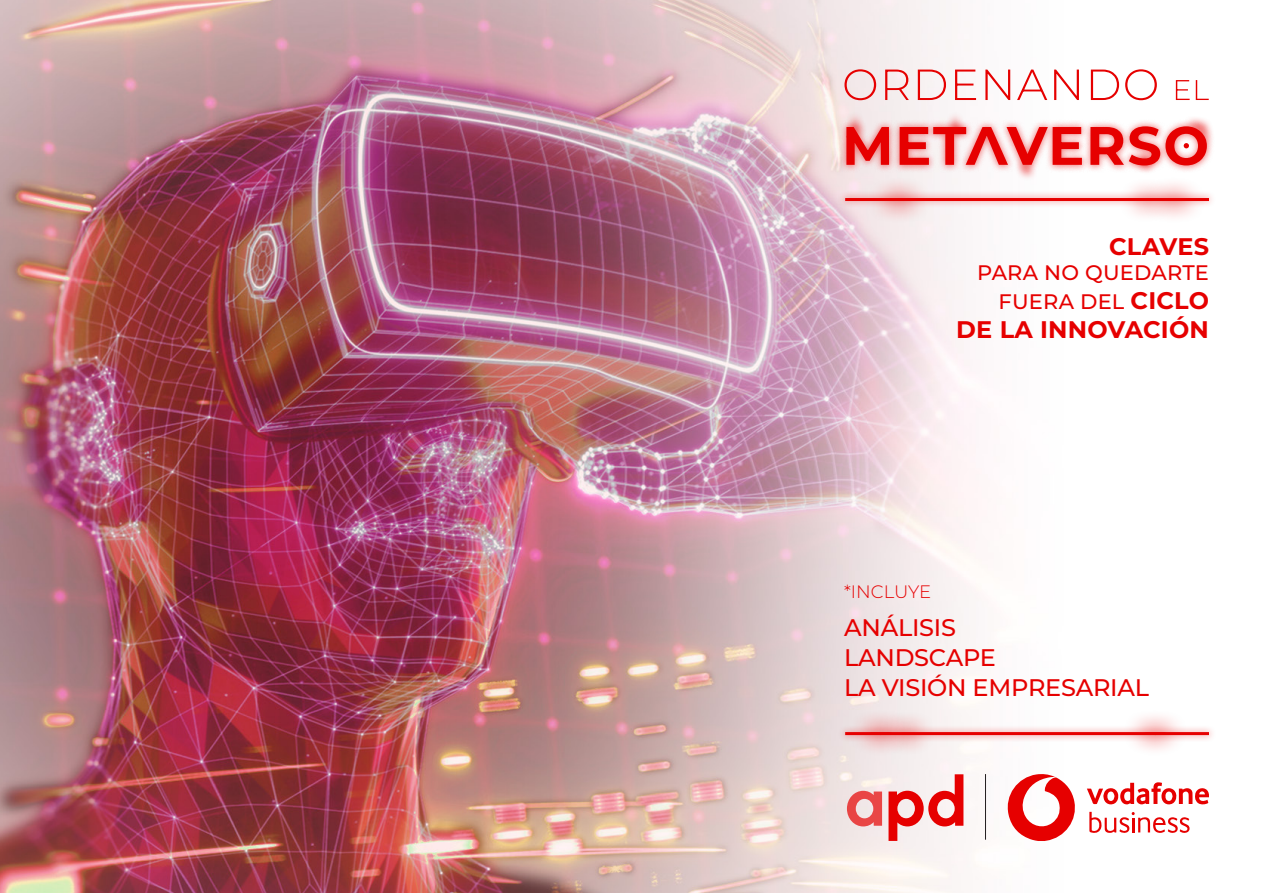
<style>
.page{position:relative;width:1263px;height:893px;background:#fff}
.page>*{position:absolute;margin:0;border:0;box-sizing:border-box;transform-origin:0 0}
.t1{font:500 24px "Montserrat";letter-spacing:-.01em;color:#e60000}
.t2{font:700 24px "Montserrat";letter-spacing:.01em;color:#e60000}
.t3{font:500 21px "Montserrat";letter-spacing:.01em;color:#e60000}
.t4{font:300 18px "Montserrat";letter-spacing:-.005em;color:#e60000}
.s1{font-weight:700;font-size:24px}
</style>
<div class="page">
<img style="left:0;top:0;width:1144px;height:893px">
<svg style="left:1004px;top:773px;width:74px;height:68px"></svg>
<svg style="left:1087px;top:782px;width:122px;height:23px"></svg>
<svg style="left:1089px;top:812px;width:101px;height:21px"></svg>
<svg style="left:888px;top:774px;width:75px;height:67px"></svg>
<svg style="left:847px;top:791px;width:35px;height:35px"></svg>
<hr style="left:985px;top:774px;width:1px;height:66px;background:#231f20">
<div style="left:945px;top:111px;width:23px;height:31px;background:#f9f5f6"></div>
<div style="left:1014px;top:151px;width:24px;height:31px;background:#e60000;opacity:.75"></div>
<div style="left:845px;top:111px;width:23px;height:31px;background:#f2e6e7"></div>
<div style="left:865px;top:176px;width:67px;height:48px;background:#e60000;opacity:.75"></div>
<div style="left:1117px;top:176px;width:58px;height:47px;background:#fefefe"></div>
<div style="left:1140px;top:176px;width:67px;height:48px;background:#e60000;opacity:.75"></div>
<div style="left:838px;top:190px;width:378px;height:19px;background:#e60000;opacity:.39"></div>
<hr style="left:845px;top:198px;width:364px;height:3px;background:#e60000">
<div style="left:1121px;top:709px;width:67px;height:48px;background:#e60000;opacity:.75"></div>
<div style="left:879px;top:710px;width:58px;height:47px;background:#e60000;opacity:.75"></div>
<div style="left:847px;top:709px;width:67px;height:48px;background:#e60000;opacity:.75"></div>
<div style="left:837px;top:724px;width:379px;height:19px;background:#e60000;opacity:.39"></div>
<hr style="left:845px;top:732px;width:364px;height:3px;background:#e60000">
<svg style="left:844px;top:69px;width:365px;height:31px"></svg>
<svg style="left:832px;top:114px;width:375px;height:61px"></svg>
<p class="t2" style="left:1109px;top:231px;width:101px">CLAVES</p>
<p class="t3" style="left:977px;top:259px;width:233px">PARA NO QUEDARTE</p>
<p class="t3" style="left:998px;top:288px;width:212px">FUERA DEL <span class="s1">CICLO</span></p>
<p class="t2" style="left:956px;top:313px;width:254px">DE LA INNOVACIÓN</p>
<p class="t4" style="left:844px;top:580px;width:88px">*INCLUYE</p>
<p class="t1" style="left:844px;top:611px;width:113px">ANÁLISIS</p>
<p class="t1" style="left:844px;top:641px;width:153px">LANDSCAPE</p>
<p class="t1" style="left:844px;top:671px;width:306px">LA VISIÓN EMPRESARIAL</p>
</div>
